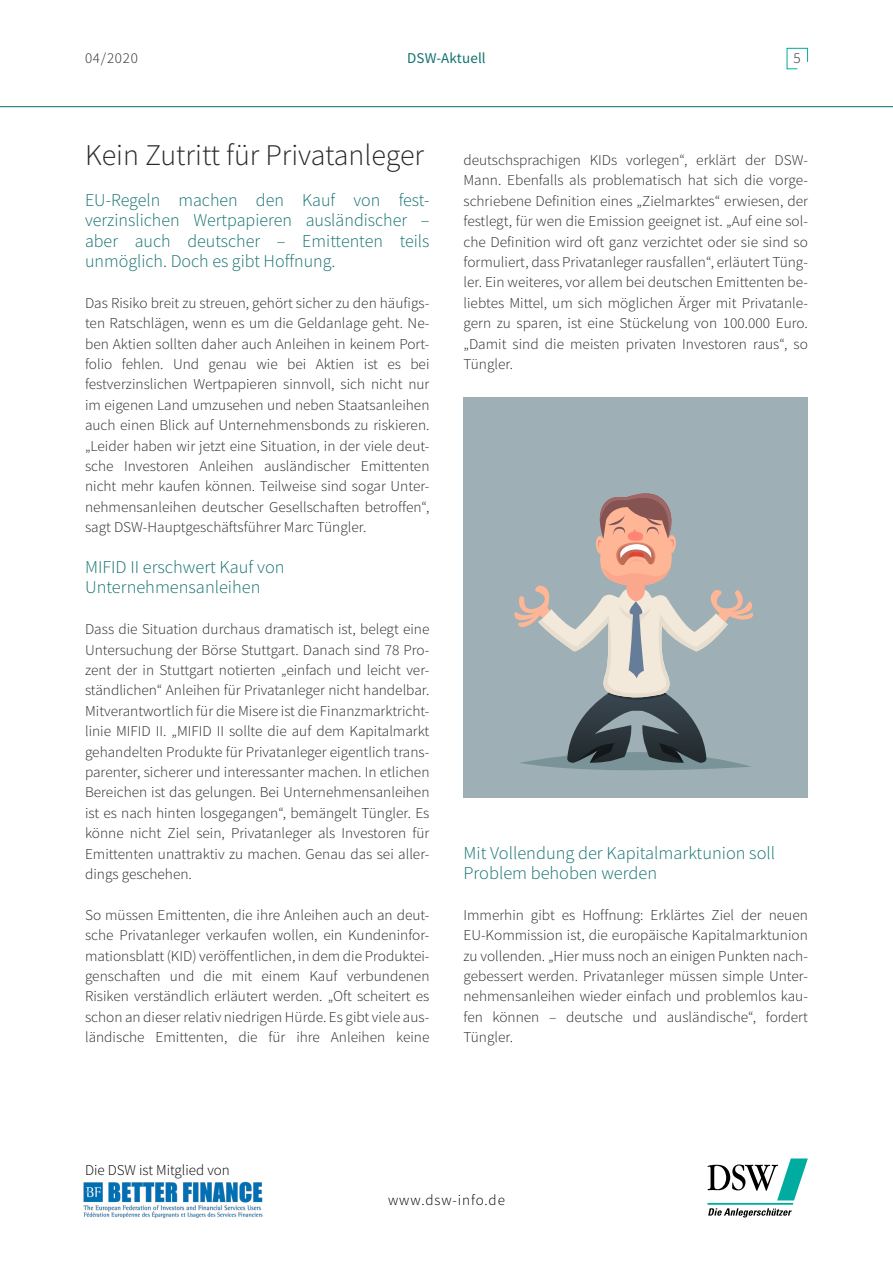
<style>
.page{position:relative;width:893px;height:1263px;background:#fff}
.page>*{position:absolute;margin:0;border:0;box-sizing:border-box;transform-origin:0 0}
.t1{font:300 30px "Source Sans Pro";color:#282827}
.t2{font:300 18px/20.4px "Source Sans Pro";color:#137270}
.t3{font:300 15px/20.4px "Source Sans Pro";color:#282827;text-align:justify}
.t4{font:300 15px "Source Sans Pro";color:#000}
.t5{font:300 15px "Source Sans Pro";letter-spacing:.06em;color:#000}
.t6{font:15px "Source Sans Pro";letter-spacing:.01em;color:#137270}
</style>
<div class="page">
<svg style="left:707px;top:1158px;width:101px;height:59px"></svg>
<svg style="left:786px;top:48px;width:22px;height:22px"></svg>
<hr style="left:0;top:106px;width:893px;height:1px;background:#076b69">
<img style="left:83px;top:1182px;width:180px;height:36px">
<div style="left:463px;top:398px;width:345px;height:400px;background:#9eafb5"></div>
<svg style="left:514px;top:493px;width:239px;height:278px"></svg>
<p class="t3" style="left:85px;top:48px;width:54px">04/2020</p>
<p class="t6" style="left:407px;top:48px;width:80px">DSW-Aktuell</p>
<p class="t3" style="left:794px;top:48px;width:9px">5</p>
<h1 class="t1" style="left:85px;top:137px;width:340px">Kein Zutritt für Privatanleger</h1>
<p class="t2" style="left:85px;top:190px;width:346px;text-align:justify">EU-Regeln machen den Kauf von fest&shy;verzinslichen Wertpapieren ausländischer – aber auch deutscher – Emittenten teils unmöglich. Doch es gibt Hoffnung.</p>
<p class="t3" style="left:85px;top:293px;width:346px">Das Risiko breit zu streuen, gehört sicher zu den häufigs&shy;ten Ratschlägen, wenn es um die Geldanlage geht. Ne&shy;ben Aktien sollten daher auch Anleihen in keinem Port&shy;folio fehlen. Und genau wie bei Aktien ist es bei festverzinslichen Wertpapieren sinnvoll, sich nicht nur im eigenen Land umzusehen und neben Staatsanleihen auch einen Blick auf Unternehmensbonds zu riskieren. „Leider haben wir jetzt eine Situation, in der viele deut&shy;sche Investoren Anleihen ausländischer Emittenten nicht mehr kaufen können. Teilweise sind sogar Unter&shy;nehmensanleihen deutscher Gesellschaften betroffen“, sagt DSW-Hauptgeschäftsführer Marc Tüngler.</p>
<p class="t2" style="left:85px;top:557px;width:201px">MIFID II erschwert Kauf von<br>Unternehmensanleihen</p>
<p class="t3" style="left:85px;top:619px;width:346px">Dass die Situation durchaus dramatisch ist, belegt eine Untersuchung der Börse Stuttgart. Danach sind 78 Pro&shy;zent der in Stuttgart notierten „einfach und leicht ver&shy;ständlichen“ Anleihen für Privatanleger nicht handelbar.<br>Mitverantwortlich für die Misere ist die Finanzmarktricht&shy;linie MIFID II. „MIFID II sollte die auf dem Kapitalmarkt gehandelten Produkte für Privatanleger eigentlich trans&shy;parenter, sicherer und interessanter machen. In etlichen Bereichen ist das gelungen. Bei Unternehmensanleihen ist es nach hinten losgegangen“, bemängelt Tüngler. Es könne nicht Ziel sein, Privatanleger als Investoren für Emittenten unattraktiv zu machen. Genau das sei aller&shy;dings geschehen.</p>
<p class="t3" style="left:85px;top:905px;width:346px">So müssen Emittenten, die ihre Anleihen auch an deut&shy;sche Privatanleger verkaufen wollen, ein Kundeninfor&shy;mationsblatt (KID) veröffentlichen, in dem die Produktei&shy;genschaften und die mit einem Kauf verbundenen Risiken verständlich erläutert werden. „Oft scheitert es schon an dieser relativ niedrigen Hürde. Es gibt viele aus&shy;ländische Emittenten, die für ihre Anleihen keine</p>
<p class="t3" style="left:463px;top:150px;width:346px">deutschsprachigen KIDs vorlegen“, erklärt der DSW-Mann. Ebenfalls als problematisch hat sich die vorge&shy;schriebene Definition eines „Zielmarktes“ erwiesen, der festlegt, für wen die Emission geeignet ist. „Auf eine sol&shy;che Definition wird oft ganz verzichtet oder sie sind so formuliert, dass Privatanleger rausfallen“, erläutert Tüng&shy;ler. Ein weiteres, vor allem bei deutschen Emittenten be&shy;liebtes Mittel, um sich möglichen Ärger mit Privatanle&shy;gern zu sparen, ist eine Stückelung von 100.000 Euro. „Damit sind die meisten privaten Investoren raus“, so Tüngler.</p>
<p class="t2" style="left:463px;top:842px;width:313px">Mit Vollendung der Kapitalmarktunion soll<br>Problem behoben werden</p>
<p class="t3" style="left:463px;top:905px;width:346px">Immerhin gibt es Hoffnung: Erklärtes Ziel der neuen EU-Kommission ist, die europäische Kapitalmarktunion zu vollenden. „Hier muss noch an einigen Punkten nach&shy;gebessert werden. Privatanleger müssen simple Unter&shy;nehmensanleihen wieder einfach und problemlos kau&shy;fen können – deutsche und ausländische“, fordert Tüngler.</p>
<p class="t4" style="left:85px;top:1161px;width:146px">Die DSW ist Mitglied von</p>
<p class="t5" style="left:388px;top:1191px;width:118px">www.dsw-info.de</p>
</div>
